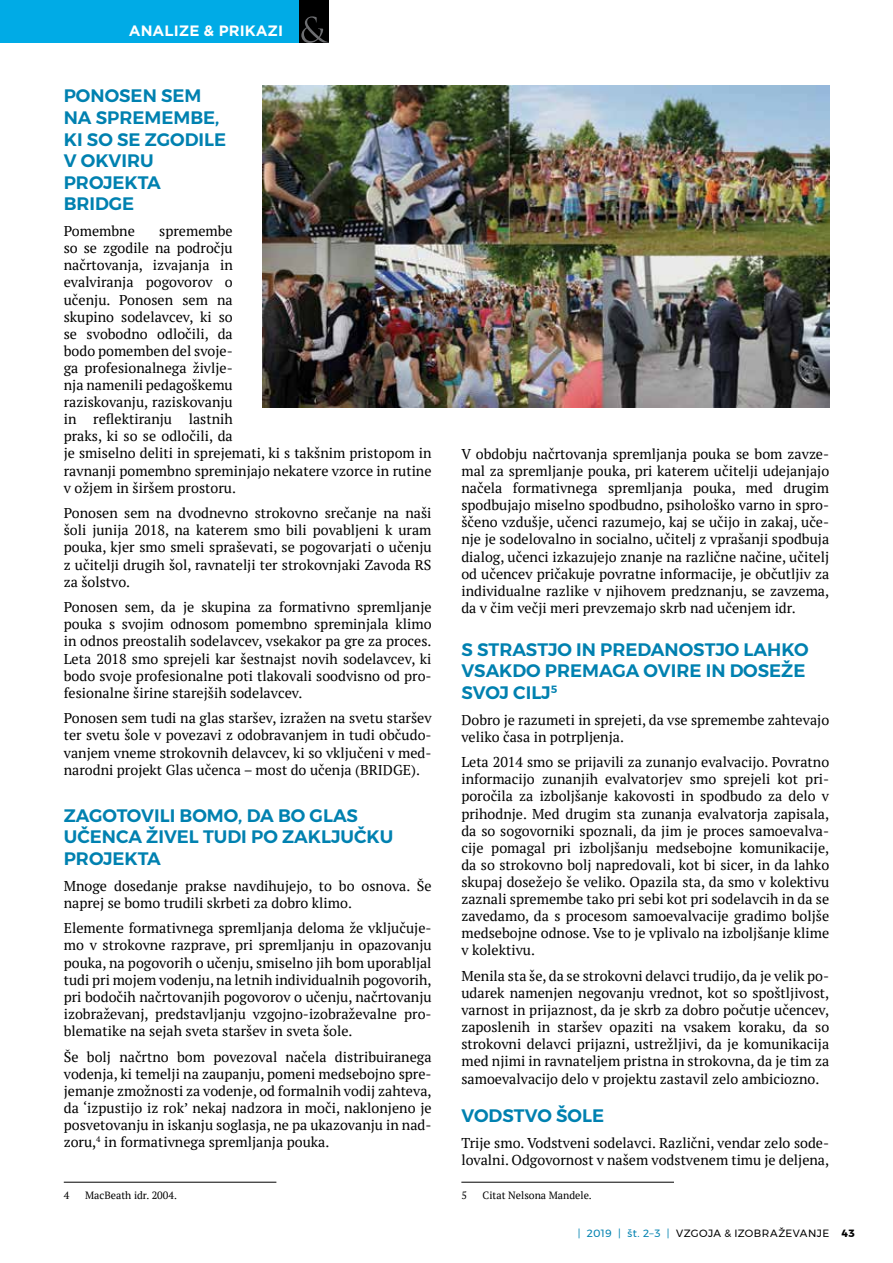
<style>
.page{position:relative;width:893px;height:1263px;background:#fff}
.page>*{position:absolute;margin:0;border:0;box-sizing:border-box;transform-origin:0 0}
.t1{font:600 18px/21.6px "Montserrat";color:#0081b0}
.t2{font:700 15px "Gotham";color:#fff}
.t3{font:14.25px/17.1px "PT Serif";color:#000;text-align:justify}
.t4{font:10.5px "PT Serif";color:#000}
.t5{font:10.5px "Montserrat";letter-spacing:.04em;color:#000}
.t6{font:700 10.5px "Montserrat";color:#000}
.t7{font:600 10.5px "Montserrat";color:#0081b0}
.s1{color:#0081b0}
</style>
<div class="page">
<div style="left:0;top:0;width:299px;height:43px;background:#00abe6"></div>
<div style="left:299px;top:0;width:29px;height:43px;background:#000"></div>
<svg style="left:301px;top:16px;width:27px;height:27px"></svg>
<hr style="left:64px;top:1182px;width:212px;height:1px;background:#000">
<hr style="left:461px;top:1182px;width:213px;height:1px;background:#000">
<img style="left:263px;top:85px;width:566px;height:322px">
<p class="t2" style="left:129px;top:22px;width:137px">ANALIZE &amp; PRI KAZI</p>
<p class="t1" style="left:64px;top:85px;width:14px">PONOSEN</p>
<p class="t1" style="left:161px;top:85px;width:14px">SEM</p>
<p class="t1" style="left:64px;top:107px;width:47px">NA SPREMEM</p>
<p class="t1" style="left:64px;top:107px;width:157px;text-indent:127px">BE,<br>KI SO SE ZGODILE<br>VOKVIRU<br>PROJE</p>
<p class="t1" style="left:64px;top:172px;width:87px;text-indent:61px">KTA<br>BRI DGE</p>
<p class="t3" style="left:64px;top:222px;width:73px">Pomembne</p>
<p class="t3" style="left:64px;top:222px;width:369px;text-align:left;text-indent:95px">spremembe<br>so se zgodile na področju<br>načrtovanja, izvajanja in<br>evalviranja pogovorov o<br>učenju. Ponosen sem na<br>skupino sodelavcev, ki so<br>se svobodno odločili, da<br>bodo pomemben del svoje-<br>ga profesionalnega življe-<br>nja namenili pedagoškemu<br>raziskovanju, raziskovanju<br>in reflektiranju lastnih<br>praks, ki so se odločili, da<br>je smiselno deliti in sprejemati, ki s takšnim pristopom in ravnanji pomembno spreminjajo nekatere vzorce in rutine v ožjem in širšem prostoru.</p>
<p class="t3" style="left:64px;top:504px;width:369px">Ponosen sem na dvodnevno strokovno srečanje na naši šoli junija 2018, na katerem smo bili povabljeni k uram pouka, kjer smo smeli spraševati, se pogovarjati o učenju z učitelji drugih šol, ravnatelji ter strokovnjaki Zavoda RS za šolstvo.</p>
<p class="t3" style="left:64px;top:598px;width:369px">Ponosen sem, da je skupina za formativno spremljanje pouka s svojim odnosom pomembno spreminjala klimo in odnos preostalih sodelavcev, vsekakor pa gre za proces.<br>Leta 2018 smo sprejeli kar šestnajst novih sodelavcev, ki bodo svoje profesionalne poti tlakovali soodvisno od pro&shy;fesionalne širine starejših sodelavcev.</p>
<p class="t3" style="left:64px;top:710px;width:369px">Ponosen sem tudi na glas staršev, izražen na svetu staršev ter svetu šole v povezavi z odobravanjem in tudi občudo&shy;vanjem vneme strokovnih delavcev, ki so vključeni v med&shy;narodni projekt Glas učenca – most do učenja (BRIDGE).</p>
<p class="t1" style="left:64px;top:804px;width:50px">ZAGOTOVILI</p>
<p class="t1" style="left:180px;top:804px;width:29px">BOMO</p>
<p class="t1" style="left:238px;top:804px;width:97px">, DA BO GLAS</p>
<p class="t1" style="left:64px;top:826px;width:14px">UČENCA</p>
<p class="t1" style="left:146px;top:826px;width:23px">ŽIVEL</p>
<p class="t1" style="left:203px;top:826px;width:12px">TUDI</p>
<p class="t1" style="left:251px;top:826px;width:82px">PO ZAKLJUČ</p>
<p class="t1" style="left:366px;top:826px;width:26px">KU</p>
<p class="t1" style="left:64px;top:848px;width:13px">PROJE</p>
<p class="t1" style="left:125px;top:848px;width:26px">KTA</p>
<p class="t3" style="left:64px;top:877px;width:369px">Mnoge dosedanje prakse navdihujejo, to bo osnova. Še naprej se bomo trudili skrbeti za dobro klimo.</p>
<p class="t3" style="left:64px;top:919px;width:369px">Elemente formativnega spremljanja deloma že vključuje&shy;mo v strokovne razprave, pri spremljanju in opazovanju pouka, na pogovorih o učenju, smiselno jih bom uporabljal tudi pri mojem vodenju, na letnih individualnih pogovorih, pri bodočih načrtovanjih pogovorov o učenju, načrtovanju izobraževanj, predstavljanju vzgojno-izobraževalne pro&shy;blematike na sejah sveta staršev in sveta šole.</p>
<p class="t3" style="left:64px;top:1048px;width:369px">Še bolj načrtno bom povezoval načela distribuiranega vodenja, ki temelji na zaupanju, pomeni medsebojno spre&shy;jemanje zmožnosti za vodenje, od formalnih vodij zahteva, da ‘izpustijo iz rok’ nekaj nadzora in moči, naklonjeno je posvetovanju in iskanju soglasja, ne pa ukazovanju in nad&shy;zoru,<sup>4</sup> in formativnega spremljanja pouka.</p>
<p class="t4" style="left:64px;top:1189px;width:7px">4</p>
<p class="t4" style="left:85px;top:1189px;width:93px">MacBeath idr. 2004.</p>
<p class="t3" style="left:461px;top:445px;width:369px">V obdobju načrtovanja spremljanja pouka se bom zavze&shy;mal za spremljanje pouka, pri katerem učitelji udejanjajo načela formativnega spremljanja pouka, med drugim spodbujajo miselno spodbudno, psihološko varno in spro&shy;ščeno vzdušje, učenci razumejo, kaj se učijo in zakaj, uče&shy;nje je sodelovalno in socialno, učitelj z vprašanji spodbuja dialog, učenci izkazujejo znanje na različne načine, učitelj od učencev pričakuje povratne informacije, je občutljiv za individualne razlike v njihovem predznanju, se zavzema, da v čim večji meri prevzemajo skrb nad učenjem idr.</p>
<p class="t1" style="left:461px;top:638px;width:29px">S STRASTJO</p>
<p class="t1" style="left:576px;top:638px;width:37px">IN PRE</p>
<p class="t1" style="left:637px;top:638px;width:28px">DANOSTJO</p>
<p class="t1" style="left:743px;top:638px;width:66px">LAHKO</p>
<p class="t1" style="left:461px;top:660px;width:14px">VSA</p>
<p class="t1" style="left:499px;top:660px;width:60px">KDO PREMA</p>
<p class="t1" style="left:612px;top:660px;width:44px">GA OVIRE</p>
<p class="t1" style="left:706px;top:660px;width:38px">IN DOSE</p>
<p class="t1" style="left:781px;top:660px;width:23px">ŽE</p>
<p class="t1" style="left:461px;top:682px;width:13px">SVOJ</p>
<p class="t1" style="left:513px;top:682px;width:10px">CILJ</p>
<p class="t7" style="left:551px;top:681px;width:8px">5</p>
<p class="t3" style="left:461px;top:711px;width:369px">Dobro je razumeti in sprejeti, da vse spremembe zahtevajo veliko časa in potrpljenja.</p>
<p class="t3" style="left:461px;top:753px;width:369px">Leta 2014 smo se prijavili za zunanjo evalvacijo. Povratno informacijo zunanjih evalvatorjev smo sprejeli kot pri&shy;poročila za izboljšanje kakovosti in spodbudo za delo v prihodnje. Med drugim sta zunanja evalvatorja zapisala, da so sogovorniki spoznali, da jim je proces samoevalva&shy;cije pomagal pri izboljšanju medsebojne komunikacije, da so strokovno bolj napredovali, kot bi sicer, in da lahko skupaj dosežejo še veliko. Opazila sta, da smo v kolektivu zaznali spremembe tako pri sebi kot pri sodelavcih in da se zavedamo, da s procesom samoevalvacije gradimo boljše medsebojne odnose. Vse to je vplivalo na izboljšanje klime v kolektivu.</p>
<p class="t3" style="left:461px;top:967px;width:369px">Menila sta še, da se strokovni delavci trudijo, da je velik po&shy;udarek namenjen negovanju vrednot, kot so spoštljivost, varnost in prijaznost, da je skrb za dobro počutje učencev, zaposlenih in staršev opaziti na vsakem koraku, da so strokovni delavci prijazni, ustrežljivi, da je komunikacija med njimi in ravnateljem pristna in strokovna, da je tim za samoevalvacijo delo v projektu zastavil zelo ambiciozno.</p>
<p class="t1" style="left:461px;top:1105px;width:14px">VODSTVO</p>
<p class="t1" style="left:556px;top:1105px;width:25px">ŠOLE</p>
<p class="t3" style="left:461px;top:1134px;width:369px">Trije smo. Vodstveni sodelavci. Različni, vendar zelo sode&shy;lovalni. Odgovornost v našem vodstvenem timu je deljena,</p>
<p class="t4" style="left:461px;top:1189px;width:7px">5</p>
<p class="t4" style="left:483px;top:1189px;width:111px">Citat Nelsona Mandele.</p>
<p class="t5" style="left:578px;top:1225px;width:251px"><span class="s1">| 2019 | ŠT. 2–3 |</span> VZGOJA &amp; IZOBRAŽEVANJE</p>
<p class="t6" style="left:842px;top:1225px;width:14px">43</p>
</div>
